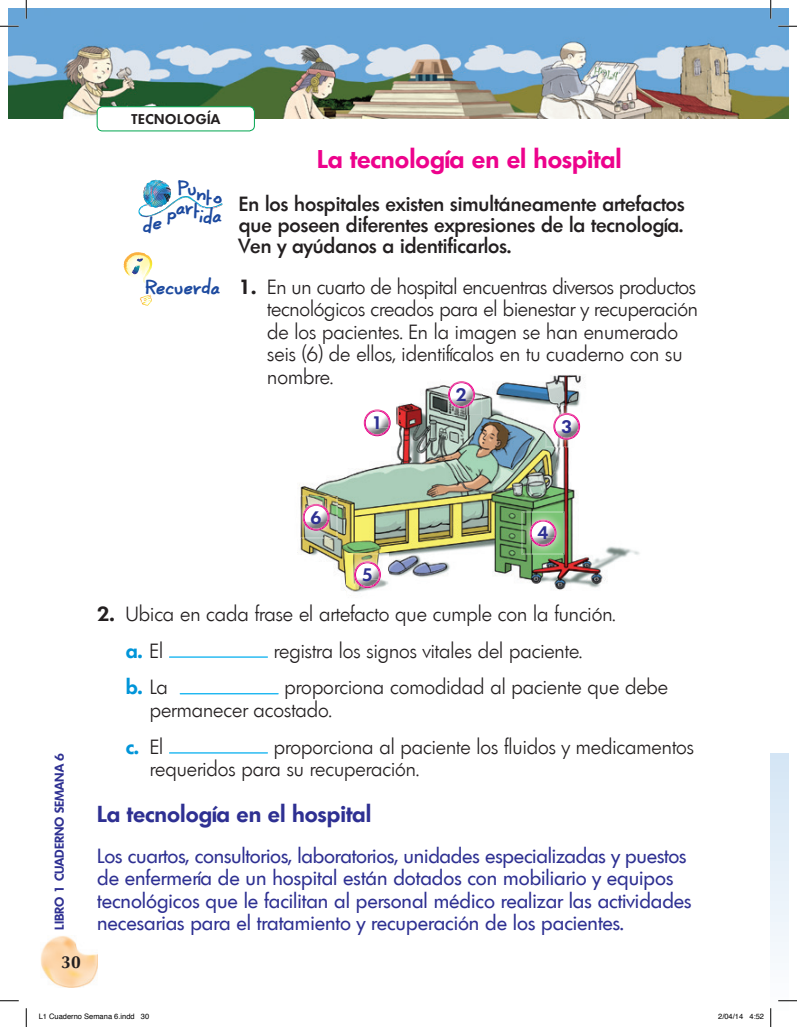
<style>
.page{position:relative;width:797px;height:1027px;background:#fff}
.page>*{position:absolute;margin:0;border:0;box-sizing:border-box;transform-origin:0 0}
.t1{font:600 25px "Limerick";color:#ed028c}
.t2{font:600 22.5px "Limerick";color:#2e3092}
.t3{font:300 20px/22.5px "Limerick";color:#231f20}
.t4{font:20px/22.5px "Limerick";color:#2e3092}
.t5{font:500 20px/21.2px "Limerick";color:#231f20;text-align:justify}
.t6{font:600 20px "Limerick";color:#0095d9}
.t7{font:600 17.62px "Limerick";color:#2e3092}
.t8{font:700 17.5px "Optima";color:#231f20}
.t9{font:15px "Coert Schrift Dik";color:#1d4a9f}
.t10{font:600 13.75px "Limerick";letter-spacing:.05em;color:#231f20}
.t11{font:600 12.5px "Limerick";color:#2e3092}
.t12{font:7.5px "Helvetica";color:#000}
.s1{font-weight:600}
.s2{font-weight:600;color:#0095d9}
.s3{font-weight:300;color:#231f20}
</style>
<div class="page">
<img style="left:41px;top:936px;width:57px;height:51px">
<div style="left:770px;top:753px;width:18px;height:265px;background:linear-gradient(to bottom,#d4e5f5,#fefefe)"></div>
<img style="left:9px;top:9px;width:779px;height:109px">
<svg style="left:140px;top:295px;width:12px;height:11px"></svg>
<svg style="left:123px;top:252px;width:28px;height:31px"></svg>
<img style="left:138px;top:179px;width:85px;height:39px">
<img style="left:297px;top:374px;width:343px;height:217px">
<img style="left:346px;top:553px;width:43px;height:43px">
<img style="left:347px;top:554px;width:41px;height:41px">
<svg style="left:361px;top:586px;width:13px;height:2px"></svg>
<img style="left:354px;top:563px;width:27px;height:23px">
<svg style="left:360px;top:561px;width:15px;height:4px"></svg>
<img style="left:355px;top:565px;width:25px;height:21px">
<img style="left:440px;top:374px;width:43px;height:42px">
<img style="left:441px;top:374px;width:41px;height:41px">
<svg style="left:455px;top:406px;width:13px;height:2px"></svg>
<img style="left:448px;top:383px;width:27px;height:23px">
<svg style="left:454px;top:381px;width:15px;height:4px"></svg>
<img style="left:449px;top:385px;width:25px;height:21px">
<img style="left:545px;top:405px;width:43px;height:43px">
<img style="left:546px;top:406px;width:41px;height:41px">
<svg style="left:560px;top:438px;width:13px;height:2px"></svg>
<img style="left:553px;top:414px;width:27px;height:24px">
<svg style="left:559px;top:413px;width:15px;height:3px"></svg>
<img style="left:554px;top:416px;width:25px;height:22px">
<img style="left:356px;top:401px;width:42px;height:43px">
<img style="left:357px;top:402px;width:40px;height:41px">
<svg style="left:371px;top:435px;width:12px;height:1px"></svg>
<img style="left:364px;top:411px;width:26px;height:24px">
<svg style="left:370px;top:409px;width:14px;height:4px"></svg>
<img style="left:365px;top:413px;width:24px;height:22px">
<img style="left:297px;top:496px;width:40px;height:43px">
<img style="left:297px;top:497px;width:39px;height:41px">
<svg style="left:310px;top:529px;width:12px;height:2px"></svg>
<img style="left:302px;top:505px;width:27px;height:24px">
<svg style="left:309px;top:504px;width:14px;height:3px"></svg>
<img style="left:303px;top:507px;width:25px;height:22px">
<img style="left:521px;top:512px;width:43px;height:42px">
<img style="left:522px;top:512px;width:41px;height:41px">
<svg style="left:536px;top:545px;width:13px;height:1px"></svg>
<img style="left:529px;top:521px;width:27px;height:24px">
<svg style="left:535px;top:520px;width:15px;height:3px"></svg>
<img style="left:530px;top:523px;width:25px;height:22px">
<div style="left:97px;top:107px;width:157px;height:24px;background:#fff;border-radius:5px"></div>
<div style="left:97px;top:106px;width:158px;height:25px;border:1px solid #00a54f;border-radius:5px"></div>
<hr style="left:169px;top:656px;width:98px;height:2px;background:#00aeef">
<hr style="left:180px;top:693px;width:98px;height:1px;background:#00aeef">
<hr style="left:169px;top:752px;width:98px;height:1px;background:#00aeef">
<svg style="left:0;top:25px;width:19px;height:2px"></svg>
<svg style="left:778px;top:25px;width:19px;height:2px"></svg>
<svg style="left:0;top:1000px;width:19px;height:1px"></svg>
<svg style="left:778px;top:1000px;width:19px;height:1px"></svg>
<svg style="left:25px;top:0;width:2px;height:19px"></svg>
<svg style="left:25px;top:1008px;width:2px;height:19px"></svg>
<svg style="left:770px;top:0;width:1px;height:19px"></svg>
<svg style="left:770px;top:1008px;width:1px;height:19px"></svg>
<p class="t10" style="left:131px;top:111px;width:90px">TECNOLOGÍA</p>
<p class="t9" style="left:178px;top:188px;width:46px">P nto</p>
<p class="t9" style="left:188px;top:181px;width:11px">u</p>
<p class="t9" style="left:168px;top:203px;width:20px">pa</p>
<p class="t9" style="left:194px;top:208px;width:30px">tda</p>
<p class="t9" style="left:186px;top:200px;width:10px">r</p>
<p class="t9" style="left:200px;top:208px;width:6px">i</p>
<p class="t9" style="left:143px;top:219px;width:11px">d</p>
<p class="t9" style="left:153px;top:215px;width:11px">e</p>
<p class="t9" style="left:146px;top:280px;width:77px">Recuerda</p>
<p class="t1" style="left:317px;top:143px;width:306px">La tecnología en el hospital</p>
<p class="t5" style="left:239px;top:193px;width:447px">En los hospitales existen simultáneamente artefactos que poseen diferentes expresiones de la tecnología.<br>Ven y ayúdanos a identificarlos.</p>
<p class="t3" style="left:267px;top:275px;width:432px;text-indent:-28px"><span class="s1">1.</span> En un cuarto de hospital encuentras diversos productos tecnológicos creados para el bienestar y recuperación de los pacientes. En la imagen se han enumerado seis (6) de ellos, identifícalos en tu cuaderno con su nombre.</p>
<p class="t7" style="left:456px;top:383px;width:13px">2</p>
<p class="t7" style="left:372px;top:412px;width:13px">1</p>
<p class="t7" style="left:561px;top:415px;width:13px">3</p>
<p class="t7" style="left:310px;top:506px;width:13px">6</p>
<p class="t7" style="left:362px;top:563px;width:13px">5</p>
<p class="t7" style="left:537px;top:522px;width:13px">4</p>
<p class="t11" style="left:51px;top:930px;width:179px;rotate:-90deg">LIBRO 1 CUADERNO SEMANA 6</p>
<p class="t8" style="left:61px;top:952px;width:21px">30</p>
<p class="t3" style="left:126px;top:596px;width:491px;line-height:36.6px;text-indent:-29px"><span class="s1">2.</span> Ubica en cada frase el artefacto que cumple con la función. <span class="s2">a.</span> El</p>
<p class="t3" style="left:274px;top:639px;width:310px">registra los signos vitales del paciente.</p>
<p class="t3" style="left:150px;top:676px;width:520px;text-indent:135px">proporciona comodidad al paciente que debe permanecer acostado.</p>
<p class="t6" style="left:126px;top:733px;width:39px">c. <span class="s3">El</span></p>
<p class="t6" style="left:126px;top:674px;width:44px">b. <span class="s3">La</span></p>
<p class="t3" style="left:150px;top:735px;width:546px;text-indent:124px">proporciona al paciente los fluidos y medicamentos requeridos para su recuperación.</p>
<p class="t2" style="left:97px;top:800px;width:276px">La tecnología en el hospital</p>
<p class="t4" style="left:97px;top:844px;width:596px">Los cuartos, consultorios, laboratorios, unidades especializadas y puestos de enfermería de un hospital están dotados con mobiliario y equipos tecnológicos que le facilitan al personal médico realizar las actividades necesarias para el tratamiento y recuperación de los pacientes.</p>
<p class="t12" style="left:39px;top:1011px;width:112px">L1 Cuaderno Semana 6.indd 30</p>
<p class="t12" style="left:718px;top:1011px;width:47px">2/04/14 4:52</p>
</div>
